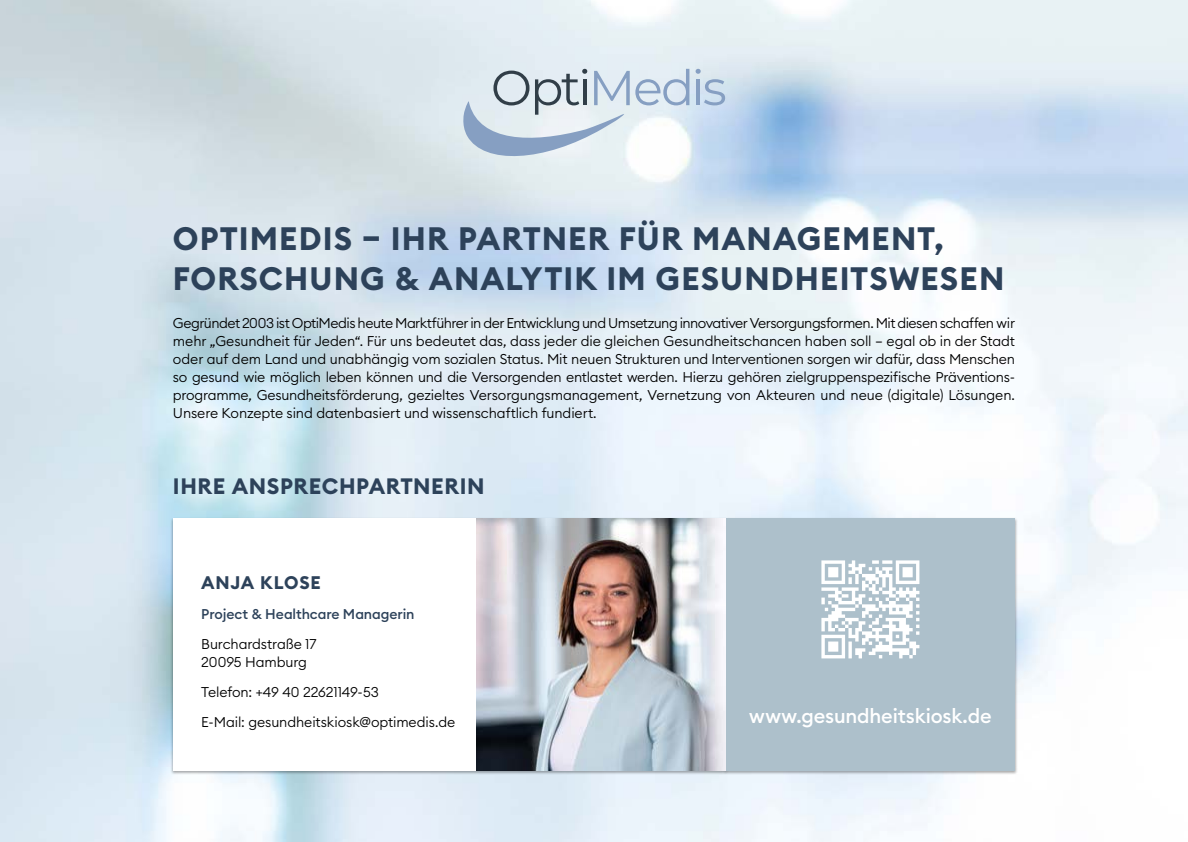
<style>
.page{position:relative;width:1188px;height:842px;background:#fff}
.page>*{position:absolute;margin:0;border:0;box-sizing:border-box;transform-origin:0 0}
.t1{font:700 32px/40px "Euclid Circular B";letter-spacing:.035em;color:#2d425a}
.t2{font:700 22px "Euclid Circular B";letter-spacing:.025em;color:#2d425a}
.t3{font:500 20px "Euclid Circular B";letter-spacing:-.01em;color:#fff}
.t4{font:700 18px "Euclid Circular B";letter-spacing:.04em;color:#2d425a}
.t5{font:300 14px/18px "Euclid Circular B";letter-spacing:-.01em;color:#000}
.t6{font:500 14px "Euclid Circular B";letter-spacing:-.005em;color:#2d425a}
</style>
<div class="page">
<div style="left:170px;top:518px;width:558px;height:257px;background:#000;opacity:.35"></div>
<div style="left:173px;top:518px;width:553px;height:252px;background:#fff"></div>
<div style="left:723px;top:518px;width:294px;height:257px;background:#000;opacity:.35"></div>
<div style="left:726px;top:518px;width:289px;height:252px;background:#adc0cb"></div>
<svg style="left:695px;top:69px;width:30px;height:36px"></svg>
<hr style="left:696px;top:79px;width:4px;height:26px;background:#869fc2">
<svg style="left:461px;top:69px;width:228px;height:96px"></svg>
<img style="left:476px;top:518px;width:250px;height:252px">
<svg style="left:821px;top:560px;width:98px;height:98px"></svg>
<h1 class="t1" style="left:173px;top:219px;width:833px">OPTIMEDIS – IHR PARTNER FÜR MANAGEMENT,<br>FORSCHUNG &amp; ANALYTIK IM GESUNDHEITSWESEN</h1>
<p class="t5" style="left:173px;top:314px;width:843px;text-align:justify">Gegründet 2003 ist OptiMedis heute Marktführer in der Entwicklung und Umsetzung innovativer Versorgungsformen. Mit diesen schaffen wir mehr „Gesundheit für Jeden“. Für uns bedeutet das, dass jeder die gleichen Gesundheitschancen haben soll – egal ob in der Stadt oder auf dem Land und unabhängig vom sozialen Status. Mit neuen Strukturen und Interventionen sorgen wir dafür, dass Menschen so gesund wie möglich leben können und die Versorgenden entlastet werden. Hierzu gehören zielgruppenspezifische Präventions&shy;programme, Gesundheitsförderung, gezieltes Versorgungsmanagement, Vernetzung von Akteuren und neue (digitale) Lösungen.<br>Unsere Konzepte sind datenbasiert und wissenschaftlich fundiert.</p>
<h2 class="t2" style="left:173px;top:472px;width:313px">IHRE ANSPRECHPARTNERIN</h2>
<p class="t4" style="left:201px;top:571px;width:121px">ANJA KLOSE</p>
<p class="t6" style="left:201px;top:605px;width:215px">Project &amp; Healthcare Managerin</p>
<p class="t5" style="left:201px;top:635px;width:117px">Burchardstraße 17<br>20095 Hamburg</p>
<p class="t5" style="left:201px;top:677px;width:256px;line-height:30px">Telefon: +49 40 22621149-53<br>E-Mail: gesundheitskiosk@optimedis.de</p>
<h3 class="t3" style="left:749px;top:702px;width:244px">www.gesundheitskiosk.de</h3>
</div>
